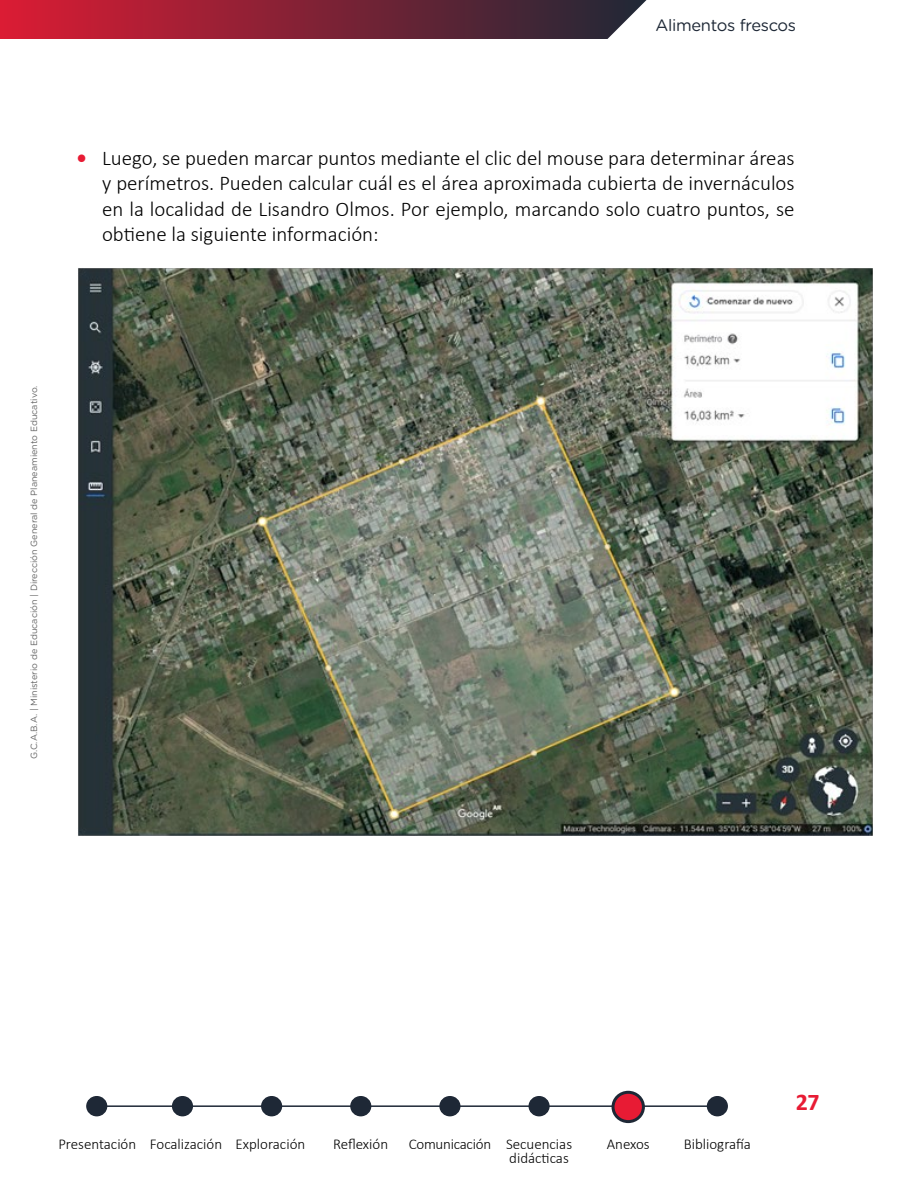
<style>
.page{position:relative;width:918px;height:1188px;background:#fff}
.page>*{position:absolute;margin:0;border:0;box-sizing:border-box;transform-origin:0 0}
.t1{font:700 24px "Calibri";color:#e81b34}
.t2{font:300 21px/25.5px "Calibri";color:#000;text-align:justify}
.t3{font:16.5px "Gotham Rounded";letter-spacing:-.02em;color:#1e2836}
.t4{font:300 15px/14.4px "Calibri";color:#000;text-align:right}
.t5{font:9px "Gotham Rounded";color:#666}
.s1{font-weight:700;color:#e81b34}
</style>
<div class="page">
<svg style="left:0;top:0;width:646px;height:39px;background:#832639"></svg>
<div style="left:632px;top:26px;width:241px;height:26px;background:#fff;border-radius:10px"></div>
<img style="left:78px;top:268px;width:795px;height:568px">
<hr style="left:97px;top:1105px;width:625px;height:2px;background:#1e2836">
<div style="left:613px;top:1092px;width:30px;height:30px;background:#e81b34;border-radius:50%"></div>
<div style="left:612px;top:1091px;width:33px;height:32px;border:3px solid #1e2836;border-radius:50%"></div>
<div style="left:173px;top:1097px;width:19px;height:19px;background:#1e2836;border-radius:50%"></div>
<div style="left:172px;top:1096px;width:21px;height:20px;border:2px solid #1e2836;border-radius:50%"></div>
<div style="left:262px;top:1097px;width:19px;height:19px;background:#1e2836;border-radius:50%"></div>
<div style="left:261px;top:1096px;width:21px;height:20px;border:2px solid #1e2836;border-radius:50%"></div>
<div style="left:351px;top:1097px;width:20px;height:19px;background:#1e2836;border-radius:50%"></div>
<div style="left:350px;top:1096px;width:21px;height:20px;border:2px solid #1e2836;border-radius:50%"></div>
<div style="left:440px;top:1097px;width:20px;height:19px;background:#1e2836;border-radius:50%"></div>
<div style="left:439px;top:1096px;width:21px;height:20px;border:2px solid #1e2836;border-radius:50%"></div>
<div style="left:708px;top:1097px;width:19px;height:19px;background:#1e2836;border-radius:50%"></div>
<div style="left:707px;top:1096px;width:21px;height:20px;border:2px solid #1e2836;border-radius:50%"></div>
<div style="left:529px;top:1097px;width:20px;height:19px;background:#1e2836;border-radius:50%"></div>
<div style="left:529px;top:1096px;width:21px;height:20px;border:2px solid #1e2836;border-radius:50%"></div>
<div style="left:87px;top:1097px;width:20px;height:19px;background:#1e2836;border-radius:50%"></div>
<div style="left:86px;top:1096px;width:21px;height:20px;border:2px solid #1e2836;border-radius:50%"></div>
<p class="t3" style="left:656px;top:14px;width:142px">Alimentos frescos</p>
<p class="t2" style="left:102px;top:145px;width:694px;text-indent:-25px"><span class="s1">•</span> Luego, se pueden marcar puntos mediante el clic del mouse para determinar áreas y perímetros. Pueden calcular cuál es el área aproximada cubierta de invernáculos en la localidad de Lisandro Olmos. Por ejemplo, marcando solo cuatro puntos, se obtiene la siguiente información:</p>
<p class="t5" style="left:28px;top:759px;width:375px;rotate:-90deg">G.C.A.B.A. | Ministerio de Educación | Dirección General de Planeamiento Educativo.</p>
<p class="t4" style="left:58px;top:1136px;width:248px">Presentación Focalización Exploración</p>
<p class="t4" style="left:333px;top:1136px;width:57px">Reflexión</p>
<p class="t4" style="left:409px;top:1136px;width:165px">Comunicación Secuencias didácticas</p>
<p class="t4" style="left:607px;top:1136px;width:44px">Anexos</p>
<p class="t4" style="left:684px;top:1136px;width:69px">Bibliografía</p>
<p class="t1" style="left:796px;top:1085px;width:26px">27</p>
</div>
